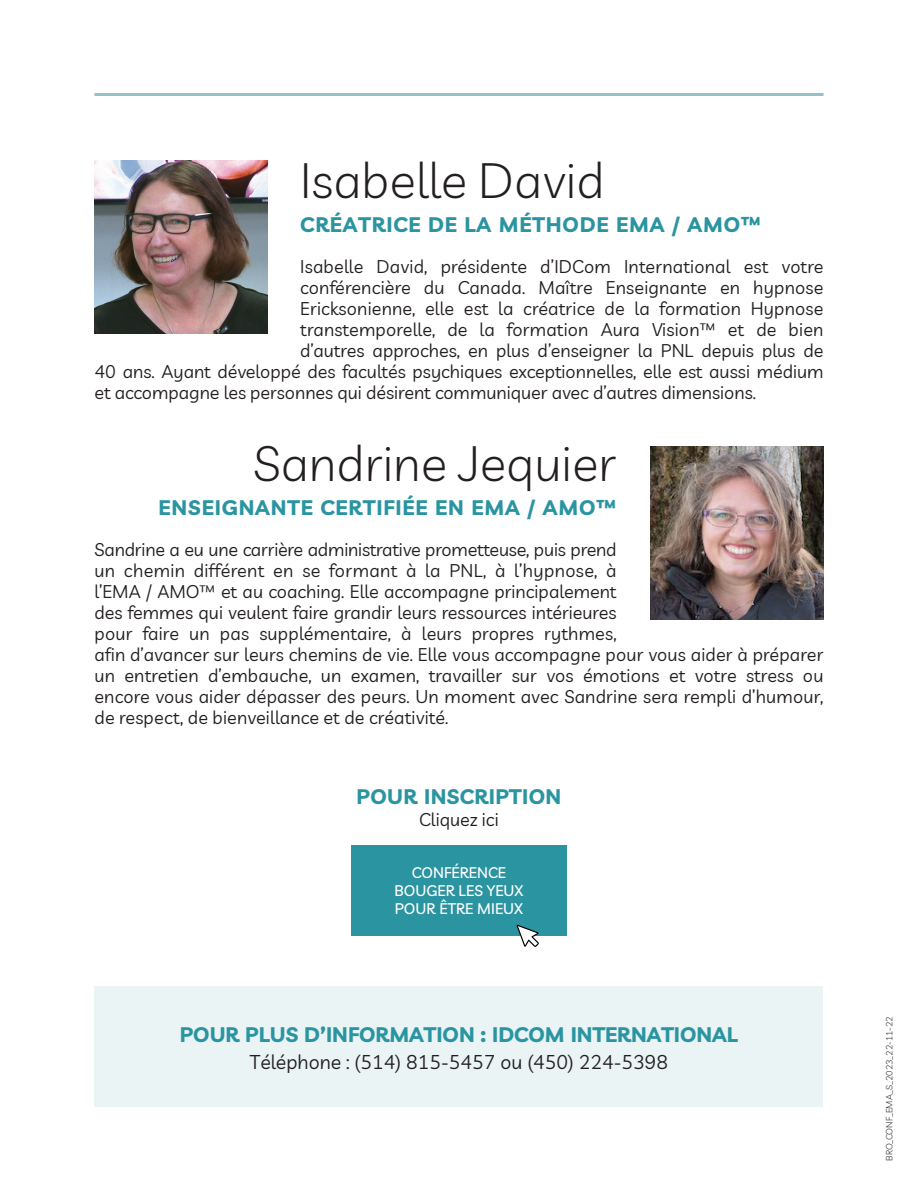
<style>
.page{position:relative;width:918px;height:1188px;background:#fff}
.page>*{position:absolute;margin:0;border:0;box-sizing:border-box;transform-origin:0 0}
.t1{font:300 49.5px "Livvic";color:#231f20}
.t2{font:700 21px "Livvic";letter-spacing:.04em;color:#2a94a1}
.t3{font:700 21px "Livvic";color:#2a94a1}
.t4{font:700 21px "Livvic";letter-spacing:.02em;color:#2a94a1}
.t5{font:19.5px "Livvic";color:#231f20}
.Texte_courant{font:18px/21px "Livvic";color:#231f20}
.t6{font:500 15px "Livvic";color:#fff}
.t7{font:300 9px "Livvic";color:#231f20}
</style>
<div class="page">
<img style="left:94px;top:160px;width:174px;height:174px">
<img style="left:650px;top:446px;width:174px;height:174px">
<div style="left:94px;top:986px;width:730px;height:120px;background:#eaf4f5"></div>
<hr style="left:94px;top:93px;width:730px;height:3px;background:#92c1ca">
<div style="left:351px;top:845px;width:216px;height:91px;background:#2a94a1"></div>
<svg style="left:517px;top:925px;width:22px;height:22px"></svg>
<p class="t1" style="left:300px;top:143px;width:306px">Isabelle David</p>
<p class="t2" style="left:300px;top:208px;width:463px">CRÉATRICE DE LA MÉTHODE EMA / AMO™</p>
<p class="Texte_courant" style="left:300px;top:255px;width:525px">Isabelle David, présidente d’IDCom International est votre</p>
<p class="Texte_courant" style="left:300px;top:276px;width:525px">conférencière du Canada. Maître Enseignante en hypnose</p>
<p class="Texte_courant" style="left:300px;top:297px;width:525px">Ericksonienne, elle est la créatrice de la formation Hypnose</p>
<p class="Texte_courant" style="left:300px;top:318px;width:525px">transtemporelle, de la formation Aura Vision™ et de bien</p>
<p class="Texte_courant" style="left:300px;top:339px;width:525px">d’autres approches, en plus d’enseigner la PNL depuis plus de</p>
<p class="Texte_courant" style="left:94px;top:360px;width:731px">40 ans. Ayant développé des facultés psychiques exceptionnelles, elle est aussi médium</p>
<p class="Texte_courant" style="left:94px;top:381px;width:663px">et accompagne les personnes qui désirent communiquer avec d’autres dimensions.</p>
<p class="t1" style="left:253px;top:427px;width:365px">Sandrine Jequier</p>
<p class="t2" style="left:159px;top:491px;width:459px">ENSEIGNANTE CERTIFIÉE EN EMA / AMO™</p>
<p class="Texte_courant" style="left:94px;top:538px;width:731px">Sandrine a eu une carrière administrative prometteuse, puis prend<br>un chemin différent en se formant à la PNL, à l’hypnose, à<br>l’EMA / AMO™ et au coaching. Elle accompagne principalement<br>des femmes qui veulent faire grandir leurs ressources intérieures<br>pour faire un pas supplémentaire, à leurs propres rythmes,<br>afin d’avancer sur leurs chemins de vie. Elle vous accompagne pour vous aider à préparer un entretien d’embauche, un examen, travailler sur vos émotions et votre stress ou encore vous aider dépasser des peurs. Un moment avec Sandrine sera rempli d’humour, de respect, de bienveillance et de créativité.</p>
<p class="t4" style="left:357px;top:780px;width:206px">POUR INSCRIPTION</p>
<p class="Texte_courant" style="left:419px;top:808px;width:81px">Cliquez ici</p>
<p class="t6" style="left:412px;top:861px;width:96px">CONFÉRENCE</p>
<p class="t6" style="left:394px;top:879px;width:131px">BOUGER LES YEUX</p>
<p class="t6" style="left:395px;top:897px;width:130px">POUR ÊTRE MIEUX</p>
<p class="t3" style="left:180px;top:1018px;width:560px">POUR PLUS D’INFORMATION : IDCOM INTERNATIONAL</p>
<p class="t5" style="left:250px;top:1048px;width:420px">Téléphone : (514) 815-5457 ou (450) 224-5398</p>
<p class="t7" style="left:883px;top:1161px;width:146px;rotate:-90deg">BRO_CONF_EMA_S_2023_22-11-22</p>
</div>
